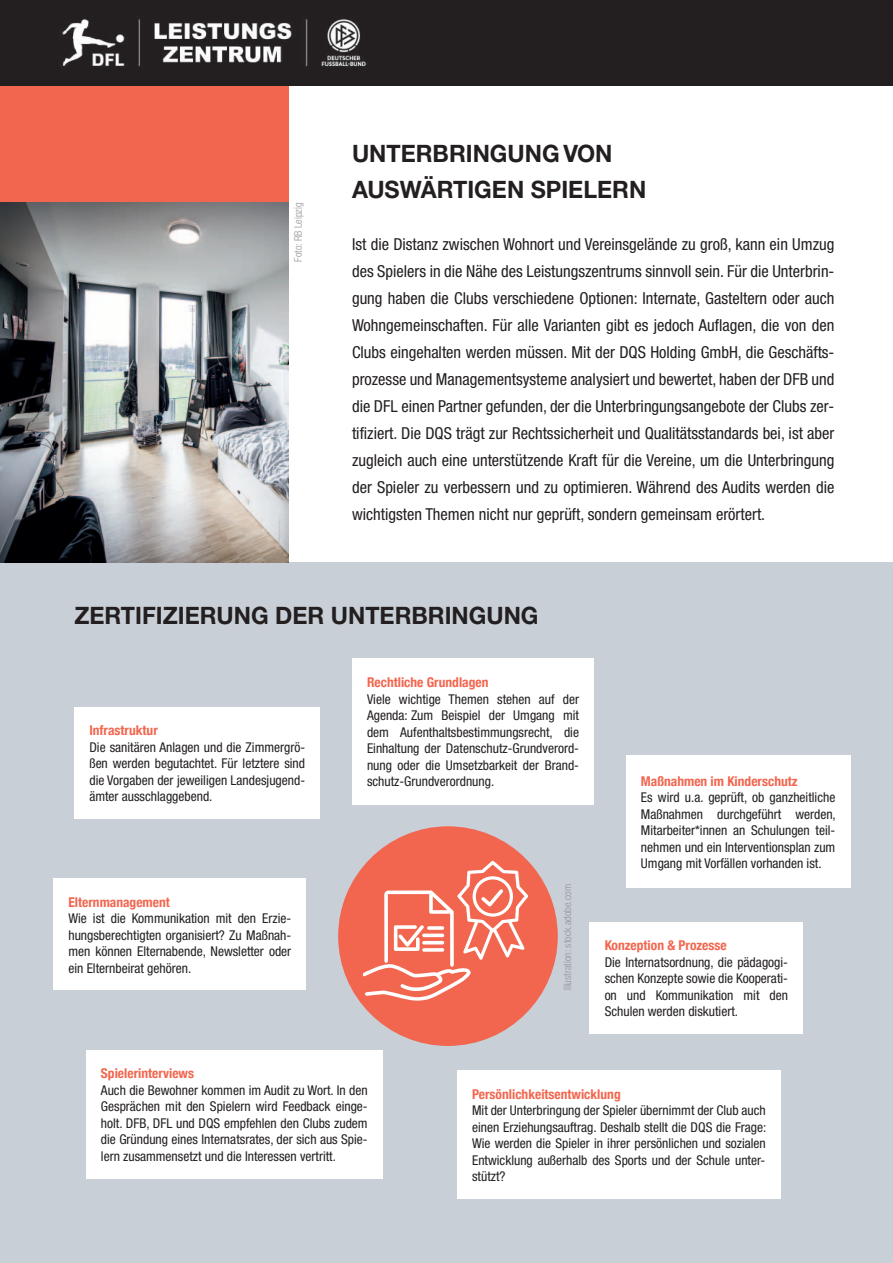
<style>
.page{position:relative;width:893px;height:1263px;background:#fff}
.page>*{position:absolute;margin:0;border:0;box-sizing:border-box;transform-origin:0 0}
.t1{font:700 24px/36px "Helvetica Neue CE";color:#231f20}
.t2{font:condensed 16.5px/27px "Helvetica Neue";color:#231f20;text-align:justify}
.t3{font:condensed 13.5px/16.5px "Helvetica Neue";color:#231f20;text-align:justify}
.t4{font:700 condensed 13.5px "Helvetica Neue";color:#f2664f}
.t5{font:300 condensed 10.5px "Helvetica Neue";color:#939598}
</style>
<div class="page">
<div style="left:0;top:82px;width:288px;height:120px;background:#f2664f"></div>
<div style="left:0;top:0;width:893px;height:85px;background:#231f20"></div>
<div style="left:0;top:562px;width:893px;height:701px;background:#c9cfd6"></div>
<div style="left:338px;top:826px;width:220px;height:220px;background:#f2664f;border-radius:50%"></div>
<svg style="left:362px;top:861px;width:166px;height:140px"></svg>
<svg style="left:427px;top:926px;width:17px;height:4px"></svg>
<svg style="left:422px;top:933px;width:22px;height:4px"></svg>
<hr style="left:422px;top:941px;width:22px;height:3px;background:#fff;border-radius:2px">
<svg style="left:422px;top:948px;width:22px;height:4px"></svg>
<div style="left:74px;top:707px;width:246px;height:112px;background:#fff"></div>
<div style="left:352px;top:658px;width:242px;height:147px;background:#fff"></div>
<div style="left:53px;top:878px;width:253px;height:112px;background:#fff"></div>
<div style="left:457px;top:1070px;width:324px;height:129px;background:#fff"></div>
<div style="left:86px;top:1050px;width:297px;height:129px;background:#fff"></div>
<div style="left:590px;top:922px;width:213px;height:112px;background:#fff"></div>
<div style="left:626px;top:755px;width:224px;height:133px;background:#fff"></div>
<img style="left:0;top:202px;width:288px;height:360px">
<img style="left:60px;top:19px;width:306px;height:49px">
<p class="t5" style="left:294px;top:262px;width:61px;rotate:-90deg">Foto: RB Leipzig</p>
<h1 class="t1" style="left:352px;top:137px;width:296px">UNTERBRINGUNG VON<br>AUSWÄRTIGEN SPIELERN</h1>
<p class="t2" style="left:352px;top:232px;width:484px">Ist die Distanz zwischen Wohnort und Vereinsgelände zu groß, kann ein Umzug des Spielers in die Nähe des Leistungszentrums sinnvoll sein. Für die Unterbrin&shy;gung haben die Clubs verschiedene Optionen: Internate, Gasteltern oder auch Wohngemeinschaften. Für alle Varianten gibt es jedoch Auflagen, die von den Clubs eingehalten werden müssen. Mit der DQS Holding GmbH, die Geschäfts&shy;prozesse und Managementsysteme analysiert und bewertet, haben der DFB und die DFL einen Partner gefunden, der die Unterbringungsangebote der Clubs zer&shy;tifiziert. Die DQS trägt zur Rechtssicherheit und Qualitätsstandards bei, ist aber zugleich auch eine unterstützende Kraft für die Vereine, um die Unterbringung der Spieler zu verbessern und zu optimieren. Während des Audits werden die wichtigsten Themen nicht nur geprüft, sondern gemeinsam erörtert.</p>
<h1 class="t1" style="left:74px;top:600px;width:466px">ZERTIFIZIERUNG DER UNTERBRINGUNG</h1>
<p class="t4" style="left:89px;top:722px;width:70px">Infrastruktur</p>
<p class="t3" style="left:89px;top:740px;width:217px">Die sanitären Anlagen und die Zimmergrö&shy;ßen werden begutachtet. Für letztere sind die Vorgaben der jeweiligen Landesjugend&shy;ämter ausschlaggebend.</p>
<p class="t4" style="left:68px;top:894px;width:103px">Elternmanagement</p>
<p class="t3" style="left:68px;top:911px;width:224px">Wie ist die Kommunikation mit den Erzie&shy;hungsberechtigten organisiert? Zu Maßnah&shy;men können Elternabende, Newsletter oder ein Elternbeirat gehören.</p>
<p class="t4" style="left:367px;top:674px;width:123px">Rechtliche Grundlagen</p>
<p class="t3" style="left:367px;top:692px;width:213px">Viele wichtige Themen stehen auf der Agenda: Zum Beispiel der Umgang mit dem Aufenthaltsbestimmungsrecht, die Einhaltung der Datenschutz-Grundverord&shy;nung oder die Umsetzbarkeit der Brand&shy;schutz-Grundverordnung.</p>
<p class="t5" style="left:564px;top:990px;width:108px;rotate:-90deg">Illustration: stock.adobe.com</p>
<p class="t4" style="left:641px;top:773px;width:158px">Maßnahmen im Kinderschutz</p>
<p class="t3" style="left:641px;top:790px;width:196px">Es wird u.a. geprüft, ob ganzheitliche Maßnahmen durchgeführt werden, Mitarbeiter*innen an Schulungen teil&shy;nehmen und ein Interventionsplan zum Umgang mit Vorfällen vorhanden ist.</p>
<p class="t4" style="left:605px;top:937px;width:124px">Konzeption &amp; Prozesse</p>
<p class="t3" style="left:605px;top:955px;width:185px">Die Internatsordnung, die pädagogi&shy;schen Konzepte sowie die Kooperati&shy;on und Kommunikation mit den Schulen werden diskutiert.</p>
<p class="t4" style="left:101px;top:1065px;width:95px">Spielerinterviews</p>
<p class="t3" style="left:101px;top:1083px;width:268px">Auch die Bewohner kommen im Audit zu Wort. In den Gesprächen mit den Spielern wird Feedback einge&shy;holt. DFB, DFL und DQS empfehlen den Clubs zudem die Gründung eines Internatsrates, der sich aus Spie&shy;lern zusammensetzt und die Interessen vertritt.</p>
<p class="t4" style="left:472px;top:1086px;width:150px">Persönlichkeitsentwicklung</p>
<p class="t3" style="left:472px;top:1103px;width:296px">Mit der Unterbringung der Spieler übernimmt der Club auch einen Erziehungsauftrag. Deshalb stellt die DQS die Frage:<br>Wie werden die Spieler in ihrer persönlichen und sozialen Entwicklung außerhalb des Sports und der Schule unter&shy;stützt?</p>
</div>
